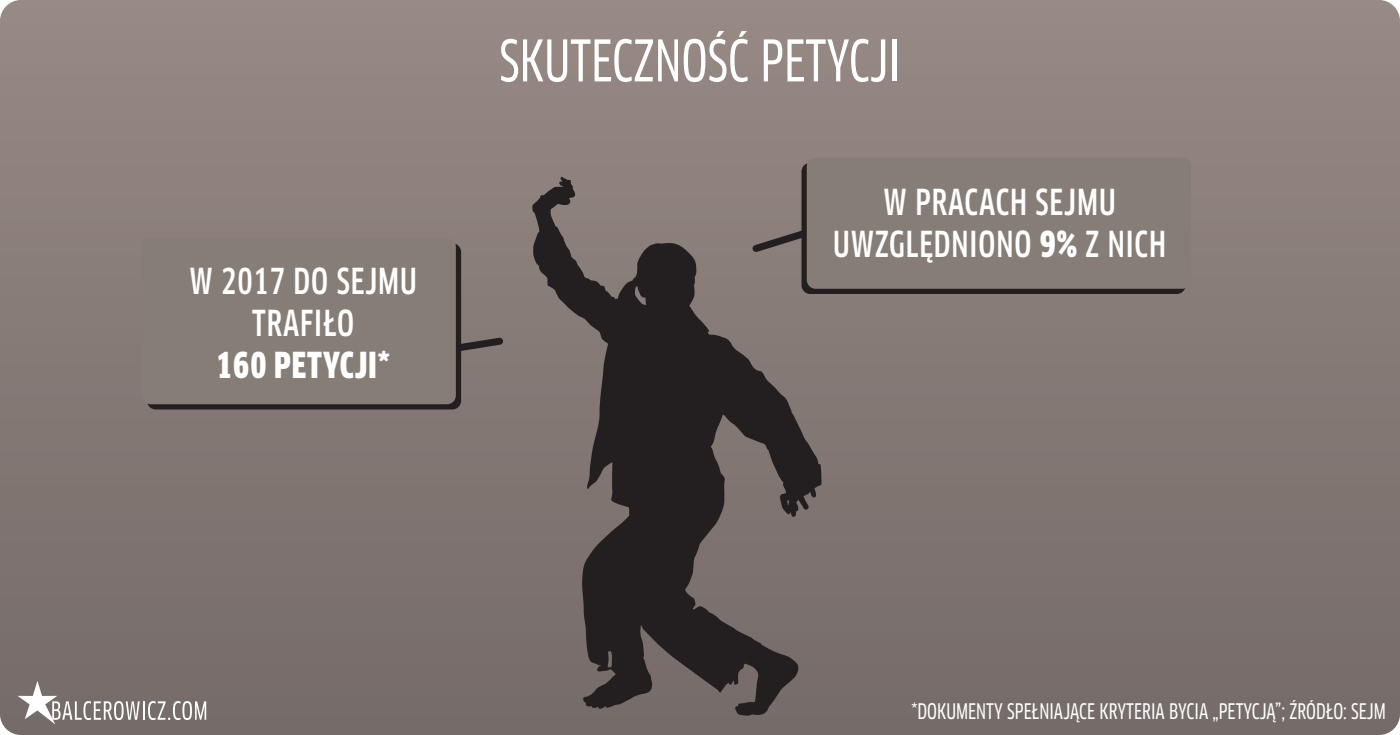
<style>
.page{position:relative;width:1400px;height:735px;background:#fff}
.page>*{position:absolute;margin:0;border:0;box-sizing:border-box;transform-origin:0 0}
.t1{font:56px "Clan Pro Cond News";color:#fff}
.t2{font:500 condensed 35px/42px "Clan Pro";letter-spacing:.025em;color:#fff;text-align:center}
.t3{font:900 condensed 35px "Clan Pro";letter-spacing:.025em;color:#fff}
.t4{font:21px "Clan Pro Cond News";color:#fff}
.s1{font-weight:900}
</style>
<div class="page">
<div style="left:0;top:0;width:1400px;height:735px;background:linear-gradient(to bottom,#978985,#746b68)"></div>
<svg style="left:532px;top:177px;width:290px;height:539px;background:#5b5251"></svg>
<svg style="left:18px;top:681px;width:188px;height:43px;background:#8f8784"></svg>
<div style="left:147px;top:243px;width:314px;height:167px;background:linear-gradient(to right,#231f20,#231f20);border-radius:9px"></div>
<svg style="left:456px;top:333px;width:52px;height:23px"></svg>
<div style="left:142px;top:238px;width:314px;height:166px;background:#867d77;border-radius:9px"></div>
<div style="left:802px;top:163px;width:384px;height:131px;background:#231f20;border-radius:9px"></div>
<svg style="left:747px;top:224px;width:60px;height:33px;background:#6f6562"></svg>
<div style="left:807px;top:158px;width:384px;height:131px;background:#867d77;border-radius:9px"></div>
<h2 class="t2" style="left:189px;top:260px;width:229px">W 2017 DO SEJMU<br>TRAFIŁO</h2>
<h2 class="t3" style="left:216px;top:345px;width:175px">160 PETYCJI*</h2>
<h1 class="t1" style="left:499px;top:28px;width:403px">SKUTECZNOŚĆ PETYCJI</h1>
<h2 class="t2" style="left:833px;top:181px;width:334px">W PRACACH SEJMU<br>UWZGLĘDNIONO <span class="s1">9%</span> Z NICH</h2>
<p class="t4" style="left:911px;top:700px;width:476px">*DOKUMENTY SPEŁNIAJĄCE KRYTERIA BYCIA „PETYCJĄ”; ŹRÓDŁO: SEJM</p>
</div>
